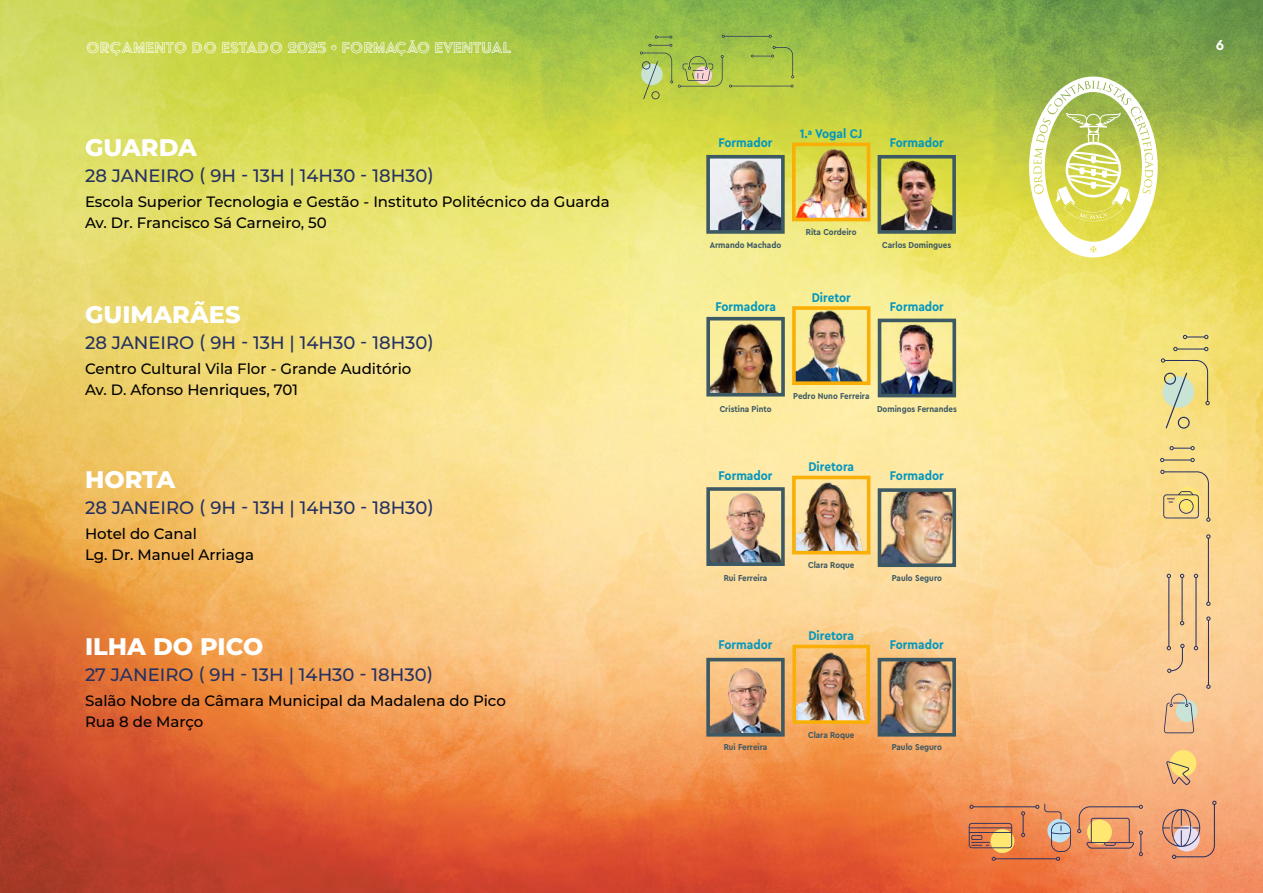
<style>
.page{position:relative;width:1263px;height:893px;background:#fff}
.page>*{position:absolute;margin:0;border:0;box-sizing:border-box;transform-origin:0 0}
.t1{font:800 24px "Montserrat";color:#fff}
.t2{font:500 18px "Montserrat";color:#253162}
.t3{font:18px "Acier BAT Text Gris";color:#fff}
.t4{font:500 15px/21px "Montserrat";color:#000}
.t5{font:700 15px "Cera Pro";color:#fff}
.t6{font:700 13.2px "Cera Compact Pro";color:#0397c0}
.t7{font:700 9px "Cera Compact Pro";color:#3d5964}
</style>
<div class="page">
<img style="left:0;top:0;width:1263px;height:893px">
<svg style="left:640px;top:35px;width:154px;height:64px;background:#abc34f"></svg>
<div style="left:1176px;top:700px;width:21px;height:22px;background:#c9e4d4;border-radius:50%"></div>
<svg style="left:1164px;top:694px;width:30px;height:39px"></svg>
<svg style="left:1166px;top:749px;width:32px;height:36px"></svg>
<svg style="left:1173px;top:347px;width:35px;height:4px"></svg>
<svg style="left:1183px;top:335px;width:25px;height:4px"></svg>
<svg style="left:1160px;top:458px;width:35px;height:4px"></svg>
<svg style="left:1169px;top:446px;width:26px;height:4px"></svg>
<svg style="left:1161px;top:358px;width:49px;height:71px;background:#ded48d"></svg>
<svg style="left:1162px;top:801px;width:54px;height:58px;background:#db9d81"></svg>
<svg style="left:1206px;top:616px;width:4px;height:73px"></svg>
<svg style="left:1160px;top:470px;width:50px;height:52px;background:#e5ca82"></svg>
<svg style="left:1206px;top:534px;width:4px;height:72px"></svg>
<svg style="left:1194px;top:574px;width:4px;height:76px"></svg>
<svg style="left:1167px;top:574px;width:17px;height:99px;background:#e1bd8e"></svg>
<svg style="left:1077px;top:805px;width:66px;height:51px;background:#e19b69"></svg>
<svg style="left:969px;top:804px;width:102px;height:57px;background:#da8a5c"></svg>
<svg style="left:1029px;top:77px;width:129px;height:180px"></svg>
<img style="left:797px;top:311px;width:68px;height:69px">
<div style="left:792px;top:306px;width:78px;height:79px;border:4px solid #f9af05"></div>
<img style="left:797px;top:481px;width:68px;height:68px">
<div style="left:792px;top:476px;width:78px;height:78px;border:4px solid #f9af05"></div>
<img style="left:711px;top:492px;width:69px;height:69px">
<div style="left:706px;top:487px;width:79px;height:79px;border:4px solid #3d5964"></div>
<img style="left:711px;top:663px;width:69px;height:69px">
<div style="left:706px;top:658px;width:79px;height:79px;border:4px solid #3d5964"></div>
<img style="left:883px;top:493px;width:68px;height:69px">
<div style="left:878px;top:488px;width:78px;height:79px;border:4px solid #3d5964"></div>
<img style="left:883px;top:663px;width:68px;height:69px">
<div style="left:878px;top:658px;width:78px;height:79px;border:4px solid #3d5964"></div>
<img style="left:883px;top:324px;width:68px;height:68px">
<div style="left:878px;top:319px;width:78px;height:78px;border:4px solid #3d5964"></div>
<img style="left:797px;top:650px;width:68px;height:69px">
<div style="left:792px;top:645px;width:78px;height:79px;border:4px solid #f9af05"></div>
<img style="left:711px;top:322px;width:69px;height:70px">
<div style="left:706px;top:317px;width:79px;height:80px;border:4px solid #3d5964"></div>
<img style="left:882px;top:160px;width:69px;height:69px">
<div style="left:877px;top:155px;width:79px;height:79px;border:4px solid #3d5964"></div>
<img style="left:797px;top:148px;width:68px;height:68px">
<div style="left:792px;top:143px;width:78px;height:78px;border:4px solid #f9af05"></div>
<img style="left:711px;top:160px;width:69px;height:69px">
<div style="left:706px;top:155px;width:79px;height:79px;border:4px solid #3d5964"></div>
<p class="t3" style="left:86px;top:38px;width:427px">ORÇAMENTO DO ESTADO 2025 • FORMAÇÃO EVENTUAL</p>
<p class="t5" style="left:1216px;top:35px;width:10px">6</p>
<h1 class="t1" style="left:85px;top:130px;width:114px">GUARDA</h1>
<p class="t2" style="left:85px;top:163px;width:350px">28 JANEIRO ( 9H - 13H | 14H30 - 18H30)</p>
<p class="t4" style="left:85px;top:190px;width:526px">Escola Superior Tecnologia e Gestão - Instituto Politécnico da Guarda<br>Av. Dr. Francisco Sá Carneiro, 50</p>
<h1 class="t1" style="left:85px;top:297px;width:157px">GUIMARÃES</h1>
<p class="t2" style="left:85px;top:330px;width:350px">28 JANEIRO ( 9H - 13H | 14H30 - 18H30)</p>
<p class="t4" style="left:85px;top:357px;width:328px">Centro Cultural Vila Flor - Grande Auditório<br>Av. D. Afonso Henriques, 701</p>
<h1 class="t1" style="left:85px;top:462px;width:92px">HORTA</h1>
<p class="t2" style="left:85px;top:495px;width:350px">28 JANEIRO ( 9H - 13H | 14H30 - 18H30)</p>
<p class="t4" style="left:85px;top:522px;width:171px">Hotel do Canal<br>Lg. Dr. Manuel Arriaga</p>
<h1 class="t1" style="left:85px;top:629px;width:180px">ILHA DO PICO</h1>
<p class="t2" style="left:85px;top:662px;width:350px">27 JANEIRO ( 9H - 13H | 14H30 - 18H30)</p>
<p class="t4" style="left:85px;top:689px;width:422px">Salão Nobre da Câmara Municipal da Madalena do Pico<br>Rua 8 de Março</p>
<p class="t6" style="left:718px;top:134px;width:56px">Formador</p>
<p class="t6" style="left:800px;top:125px;width:64px">1.ª Vogal CJ</p>
<p class="t6" style="left:890px;top:134px;width:56px">Formador</p>
<p class="t7" style="left:710px;top:239px;width:73px">Armando Machado</p>
<p class="t6" style="left:715px;top:297px;width:62px">Formadora</p>
<p class="t7" style="left:806px;top:226px;width:52px">Rita Cordeiro</p>
<p class="t6" style="left:812px;top:288px;width:41px">Diretor</p>
<p class="t7" style="left:882px;top:239px;width:71px">Carlos Domingues</p>
<p class="t6" style="left:890px;top:297px;width:56px">Formador</p>
<p class="t7" style="left:720px;top:403px;width:53px">Cristina Pinto</p>
<p class="t6" style="left:718px;top:467px;width:56px">Formador</p>
<p class="t7" style="left:793px;top:390px;width:78px">Pedro Nuno Ferreira</p>
<p class="t7" style="left:877px;top:403px;width:81px">Domingos Fernandes</p>
<p class="t6" style="left:808px;top:458px;width:47px">Diretora</p>
<p class="t6" style="left:890px;top:467px;width:56px">Formador</p>
<p class="t7" style="left:808px;top:559px;width:48px">Clara Roque</p>
<p class="t7" style="left:724px;top:572px;width:45px">Rui Ferreira</p>
<p class="t7" style="left:892px;top:572px;width:52px">Paulo Seguro</p>
<p class="t6" style="left:718px;top:636px;width:56px">Formador</p>
<p class="t6" style="left:808px;top:627px;width:47px">Diretora</p>
<p class="t6" style="left:890px;top:636px;width:56px">Formador</p>
<p class="t7" style="left:808px;top:728px;width:48px">Clara Roque</p>
<p class="t7" style="left:724px;top:741px;width:45px">Rui Ferreira</p>
<p class="t7" style="left:892px;top:741px;width:52px">Paulo Seguro</p>
</div>
